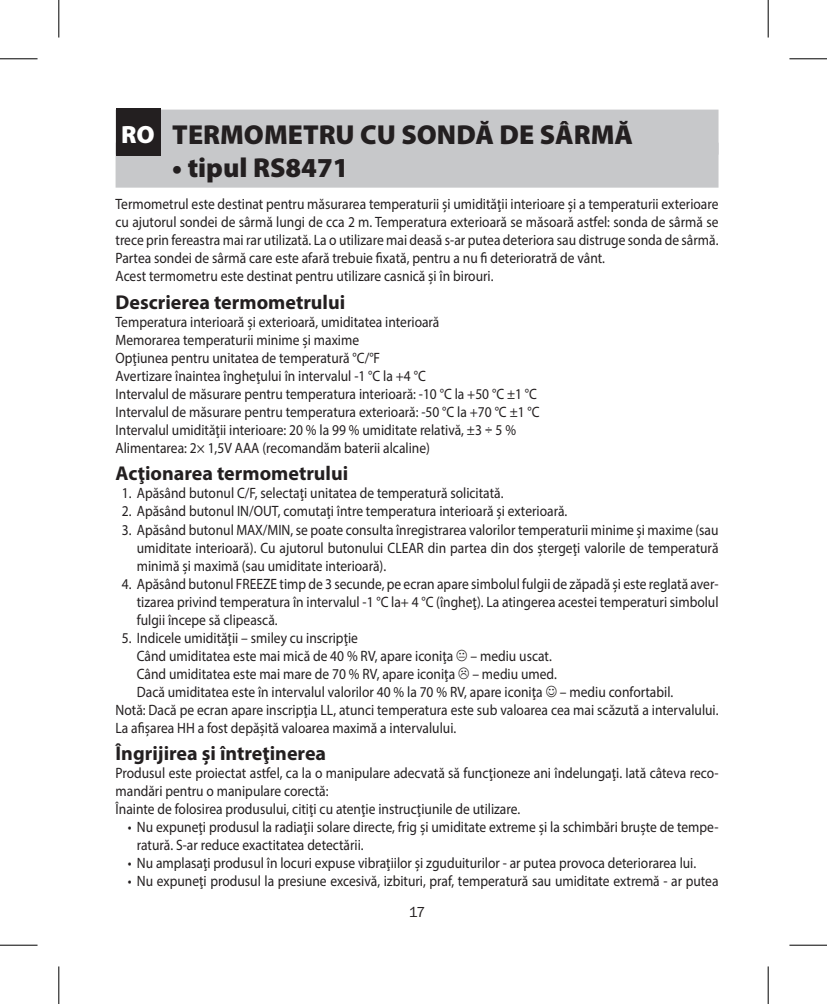
<style>
.page{position:relative;width:827px;height:1004px;background:#fff}
.page>*{position:absolute;margin:0;border:0;box-sizing:border-box;transform-origin:0 0}
.t1{font:900 27.5px "Myriad Pro";color:#231f20}
.t2{font:900 25px "Myriad Pro";color:#fff}
.t3{font:700 20px "Myriad Pro";color:#231f20}
.t4{font:15px/18px "Myriad Pro";color:#231f20;scale:.9 1}
.t5{font:15px "Franklin Got Itc TEE";color:#231f20}
.s1{font-family:"Franklin Gothic"}
</style>
<div class="page">
<div style="left:115px;top:110px;width:603px;height:45px;background:#c7c8ca"></div>
<div style="left:115px;top:143px;width:603px;height:45px;background:#c7c8ca"></div>
<div style="left:115px;top:108px;width:45px;height:48px;background:#231f20"></div>
<hr style="left:0;top:58px;width:38px;height:1px;background:#000">
<hr style="left:789px;top:58px;width:37px;height:1px;background:#000">
<hr style="left:0;top:944px;width:38px;height:1px;background:#000">
<hr style="left:789px;top:944px;width:37px;height:1px;background:#000">
<hr style="left:58px;top:0;width:1px;height:38px;background:#000">
<hr style="left:58px;top:966px;width:1px;height:37px;background:#000">
<hr style="left:767px;top:0;width:1px;height:38px;background:#000">
<hr style="left:767px;top:966px;width:1px;height:37px;background:#000">
<h1 class="t1" style="left:172px;top:116px;width:462px">TERMOMETRU CU SONDĂ DE SÂRMĂ</h1>
<h1 class="t1" style="left:172px;top:149px;width:178px">• tipul RS8471</h1>
<p class="t4" style="left:115px;top:195px;width:671px">Termometrul este destinat pentru măsurarea temperaturii şi umidităţii interioare şi a temperaturii exterioare cu ajutorul sondei de sârmă lungi de cca 2 m. Temperatura exterioară se măsoară astfel: sonda de sârmă se trece prin fereastra mai rar utilizată. La o utilizare mai deasă s-ar putea deteriora sau distruge sonda de sârmă.<br>Partea sondei de sârmă care este afară trebuie fixată, pentru a nu fi deterioratră de vânt.<br>Acest termometru este destinat pentru utilizare casnică şi în birouri.</p>
<h3 class="t3" style="left:115px;top:289px;width:231px">Descrierea termometrului</h3>
<p class="t4" style="left:115px;top:312px;width:472px">Temperatura interioară şi exterioară, umiditatea interioară<br>Memorarea temperaturii minime şi maxime<br>Opţiunea pentru unitatea de temperatură °C/°F<br>Avertizare înaintea îngheţului în intervalul -1 °C la +4 °C<br>Intervalul de măsurare pentru temperatura interioară: -10 °C la +50 °C ±1 °C Intervalul de măsurare pentru temperatura exterioară: -50 °C la +70 °C ±1 °C Intervalul umidităţii interioare: 20 % la 99 % umiditate relativă, ±3 <span class="s1">÷</span> 5 % Alimentarea: 2× 1,5V AAA (recomandăm baterii alcaline)</p>
<h3 class="t3" style="left:115px;top:460px;width:234px">Acţionarea termometrului</h3>
<p class="t4" style="left:122px;top:484px;width:425px">1. Apăsând butonul C/F, selectaţi unitatea de temperatură solicitată.</p>
<p class="t4" style="left:122px;top:502px;width:496px">2. Apăsând butonul IN/OUT, comutaţi între temperatura interioară şi exterioară.</p>
<p class="t4" style="left:137px;top:520px;width:647px;text-align:justify;text-indent:-15px">3. Apăsând butonul MAX/MIN, se poate consulta înregistrarea valorilor temperaturii minime şi maxime (sau umiditate interioară). Cu ajutorul butonului CLEAR din partea din dos ştergeţi valorile de temperatură minimă şi maximă (sau umiditate interioară).</p>
<p class="t4" style="left:137px;top:574px;width:647px;text-align:justify;text-indent:-15px">4. Apăsând butonul FREEZE timp de 3 secunde, pe ecran apare simbolul fulgii de zăpadă şi este reglată aver&shy;tizarea privind temperatura în intervalul -1 °C la+ 4 °C (îngheţ). La atingerea acestei temperaturi simbolul fulgii începe să clipească.</p>
<p class="t4" style="left:122px;top:628px;width:264px">5. Indicele umidităţii – smiley cu inscripţie</p>
<p class="t4" style="left:137px;top:646px;width:462px">Când umiditatea este mai mică de 40 % RV, apare iconiţa – mediu uscat.</p>
<p class="t4" style="left:137px;top:664px;width:468px">Când umiditatea este mai mare de 70 % RV, apare iconiţa – mediu umed.</p>
<p class="t4" style="left:137px;top:682px;width:597px">Dacă umiditatea este în intervalul valorilor 40 % la 70 % RV, apare iconiţa – mediu confortabil.</p>
<p class="t4" style="left:115px;top:700px;width:671px">Notă: Dacă pe ecran apare inscripţia LL, atunci temperatura este sub valoarea cea mai scăzută a intervalului.</p>
<p class="t4" style="left:115px;top:718px;width:380px">La afişarea HH a fost depăşită valoarea maximă a intervalului.</p>
<h3 class="t3" style="left:115px;top:740px;width:212px">Îngrijirea şi întreţinerea</h3>
<p class="t4" style="left:115px;top:763px;width:671px">Produsul este proiectat astfel, ca la o manipulare adecvată să funcţioneze ani îndelungaţi. Iată câteva reco&shy;mandări pentru o manipulare corectă:<br>Înainte de folosirea produsului, citiţi cu atenţie instrucţiunile de utilizare.</p>
<p class="t4" style="left:137px;top:817px;width:647px;text-indent:-9px">• Nu expuneţi produsul la radiaţii solare directe, frig şi umiditate extreme şi la schimbări bruşte de tempe&shy;ratură. S-ar reduce exactitatea detectării.</p>
<p class="t4" style="left:128px;top:853px;width:633px">• Nu amplasaţi produsul în locuri expuse vibraţiilor şi zguduiturilor - ar putea provoca deteriorarea lui.</p>
<p class="t4" style="left:128px;top:871px;width:657px">• Nu expuneţi produsul la presiune excesivă, izbituri, praf, temperatură sau umiditate extremă - ar putea</p>
<h2 class="t2" style="left:121px;top:117px;width:35px">RO</h2>
<p class="t5" style="left:408px;top:903px;width:18px">17</p>
</div>
